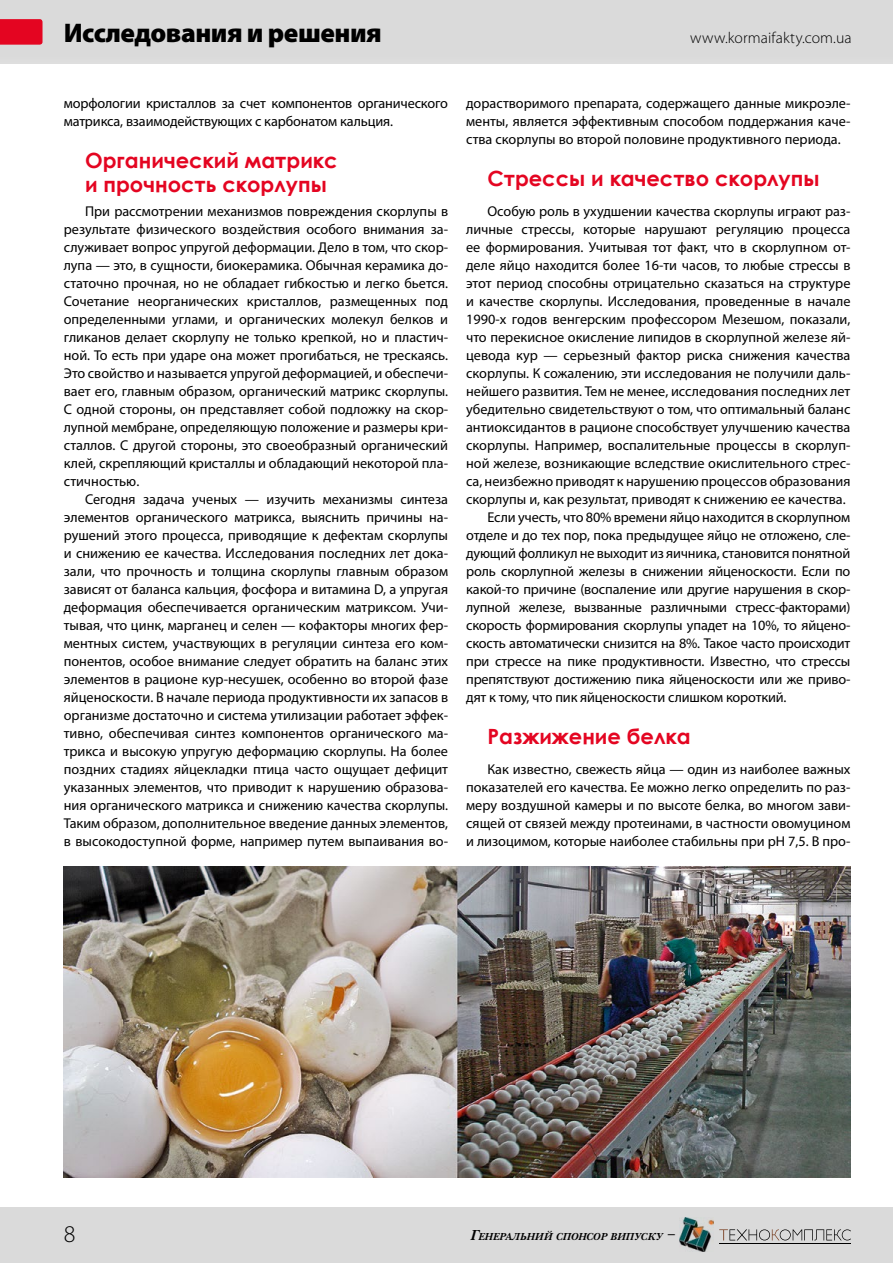
<style>
.page{position:relative;width:893px;height:1263px;background:#fff}
.page>*{position:absolute;margin:0;border:0;box-sizing:border-box;transform-origin:0 0}
.t1{font:900 27px "Myriad Pro";letter-spacing:-.015em;color:#000}
.t2{font:300 24px "Myriad Pro";color:#000}
.t3{font:700 21px/24px "Century Gothic";color:#e40521}
.t4{font:300 15.75px "Myriad Pro";letter-spacing:.01em;color:#000}
.t5{font:14.25px/18px "Myriad Pro";color:#000;text-align:justify}
.t6{font:italic 700 10.5px "New Baskerville C";color:#000}
.s1{font-size:15px}
</style>
<div class="page">
<div style="left:0;top:1208px;width:893px;height:55px;background:#dadada"></div>
<div style="left:0;top:0;width:893px;height:64px;background:#dadada"></div>
<svg style="left:0;top:19px;width:43px;height:26px"></svg>
<svg style="left:719px;top:1229px;width:132px;height:11px"></svg>
<hr style="left:719px;top:1243px;width:132px;height:1px;background:#000">
<img style="left:679px;top:1218px;width:35px;height:34px">
<img style="left:64px;top:866px;width:786px;height:312px">
<h1 class="t1" style="left:64px;top:15px;width:320px">Исследования и решения</h1>
<p class="t4" style="left:690px;top:28px;width:163px">www.kormaifakty.com.ua</p>
<p class="t5" style="left:64px;top:94px;width:386px">морфологии кристаллов за счет компонентов органического матрикса, взаимодействующих с карбонатом кальция.</p>
<h3 class="t3" style="left:85px;top:147px;width:254px">Органический матрикс и прочность скорлупы</h3>
<p class="t5" style="left:64px;top:202px;width:386px;text-indent:21px">При рассмотрении механизмов повреждения скорлупы в результате физического воздействия особого внимания за&shy;служивает вопрос упругой деформации. Дело в том, что скор&shy;лупа — это, в сущности, биокерамика. Обычная керамика до&shy;статочно прочная, но не обладает гибкостью и легко бьется.<br>Сочетание неорганических кристаллов, размещенных под определенными углами, и органических молекул белков и гликанов делает скорлупу не только крепкой, но и пластич&shy;ной. То есть при ударе она может прогибаться, не трескаясь.<br>Это свойство и называется упругой деформацией, и обеспечи&shy;вает его, главным образом, органический матрикс скорлупы.<br>С одной стороны, он представляет собой подложку на скор&shy;лупной мембране, определяющую положение и размеры кри&shy;сталлов. С другой стороны, это своеобразный органический клей, скрепляющий кристаллы и обладающий некоторой пла&shy;стичностью.</p>
<p class="t5" style="left:64px;top:490px;width:386px;text-indent:21px">Сегодня задача ученых — изучить механизмы синтеза элементов органического матрикса, выяснить причины на&shy;рушений этого процесса, приводящие к дефектам скорлупы и снижению ее качества. Исследования последних лет дока&shy;зали, что прочность и толщина скорлупы главным образом зависят от баланса кальция, фосфора и витамина D, а упругая деформация обеспечивается органическим матриксом. Учи&shy;тывая, что цинк, марганец и селен — кофакторы многих фер&shy;ментных систем, участвующих в регуляции синтеза его ком&shy;понентов, особое внимание следует обратить на баланс этих элементов в рационе кур-несушек, особенно во второй фазе яйценоскости. В начале периода продуктивности их запасов в организме достаточно и система утилизации работает эффек&shy;тивно, обеспечивая синтез компонентов органического ма&shy;трикса и высокую упругую деформацию скорлупы. На более поздних стадиях яйцекладки птица часто ощущает дефицит указанных элементов, что приводит к нарушению образова&shy;ния органического матрикса и снижению качества скорлупы.<br>Таким образом, дополнительное введение данных элементов, в высокодоступной форме, например путем выпаивания во-</p>
<p class="t5" style="left:466px;top:94px;width:386px">дорастворимого препарата, содержащего данные микроэле&shy;менты, является эффективным способом поддержания каче&shy;ства скорлупы во второй половине продуктивного периода.</p>
<h3 class="t3" style="left:487px;top:165px;width:334px">Стрессы и качество скорлупы</h3>
<p class="t5" style="left:487px;top:202px;width:365px">Особую роль в ухудшении качества скорлупы играют раз-</p>
<p class="t5" style="left:466px;top:220px;width:386px">личные стрессы, которые нарушают регуляцию процесса</p>
<p class="t5" style="left:466px;top:238px;width:386px">ее формирования. Учитывая тот факт, что в скорлупном от-</p>
<p class="t5" style="left:466px;top:256px;width:386px">деле яйцо находится более 16-ти часов, то любые стрессы в</p>
<p class="t5" style="left:466px;top:274px;width:386px">этот период способны отрицательно сказаться на структуре</p>
<p class="t5" style="left:466px;top:292px;width:386px">и качестве скорлупы. Исследования, проведенные в начале</p>
<p class="t5" style="left:466px;top:310px;width:386px">1990-х годов венгерским профессором Мезешом, показали,</p>
<p class="t5" style="left:466px;top:328px;width:386px">что перекисное окисление липидов в скорлупной железе яй-</p>
<p class="t5" style="left:466px;top:346px;width:386px">цевода кур — серьезный фактор риска снижения качества</p>
<p class="t5" style="left:466px;top:364px;width:386px">скорлупы. К сожалению, эти исследования не получили даль-</p>
<p class="t5" style="left:466px;top:382px;width:386px">нейшего развития. Тем не менее, исследования последних лет</p>
<p class="t5" style="left:466px;top:400px;width:386px">убедительно свидетельствуют о том, что оптимальный баланс</p>
<p class="t5" style="left:466px;top:418px;width:386px">антиоксидантов в рационе способствует улучшению качества</p>
<p class="t5" style="left:466px;top:436px;width:386px">скорлупы. Например, воспалительные процессы в скорлуп-</p>
<p class="t5" style="left:466px;top:454px;width:386px">ной железе, возникающие вследствие окислительного стрес-</p>
<p class="t5" style="left:466px;top:472px;width:386px">са, неизбежно приводят к нарушению процессов образования</p>
<p class="t5" style="left:466px;top:490px;width:381px">скорлупы и, как результат, приводят к снижению ее качества.</p>
<p class="t5" style="left:487px;top:508px;width:365px">Если учесть, что 80% времени яйцо находится в скорлупном</p>
<p class="t5" style="left:466px;top:526px;width:386px">отделе и до тех пор, пока предыдущее яйцо не отложено, сле-</p>
<p class="t5" style="left:466px;top:544px;width:386px">дующий фолликул не выходит из яичника, становится понятной</p>
<p class="t5" style="left:466px;top:562px;width:386px">роль скорлупной железы в снижении яйценоскости. Если по</p>
<p class="t5" style="left:466px;top:580px;width:386px">какой-то причине (воспаление или другие нарушения в скор-</p>
<p class="t5" style="left:466px;top:598px;width:386px">лупной железе, вызванные различными стресс-факторами)</p>
<p class="t5" style="left:466px;top:616px;width:386px">скорость формирования скорлупы упадет на 10%, то яйцено-</p>
<p class="t5" style="left:466px;top:634px;width:386px">скость автоматически снизится на 8%. Такое часто происходит</p>
<p class="t5" style="left:466px;top:652px;width:386px">при стрессе на пике продуктивности. Известно, что стрессы</p>
<p class="t5" style="left:466px;top:670px;width:386px">препятствуют достижению пика яйценоскости или же приво-</p>
<p class="t5" style="left:466px;top:688px;width:322px">дят к тому, что пик яйценоскости слишком короткий.</p>
<h3 class="t3" style="left:487px;top:723px;width:205px">Разжижение белка</h3>
<p class="t5" style="left:466px;top:760px;width:386px;text-indent:21px">Как известно, свежесть яйца — один из наиболее важных показателей его качества. Ее можно легко определить по раз&shy;меру воздушной камеры и по высоте белка, во многом зави&shy;сящей от связей между протеинами, в частности овомуцином и лизоцимом, которые наиболее стабильны при рН 7,5. В про-</p>
<h2 class="t2" style="left:64px;top:1219px;width:13px">8</h2>
<p class="t6" style="left:470px;top:1231px;width:207px"><span class="s1">Г</span>енеральний спонсор випуску <span class="s1">–</span></p>
</div>
